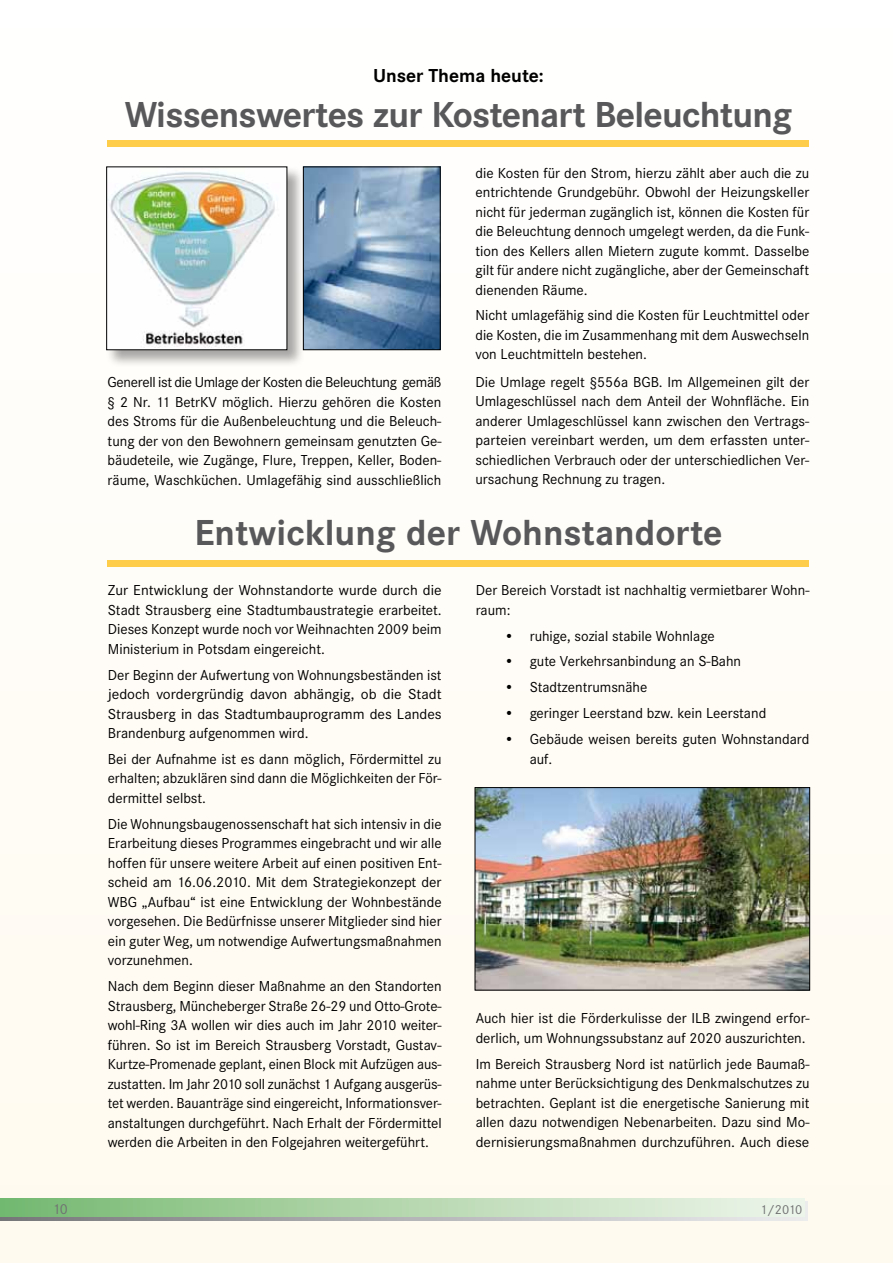
<style>
.page{position:relative;width:893px;height:1263px;background:#fffdf7}
.page>*{position:absolute;margin:0;border:0;box-sizing:border-box;transform-origin:0 0}
.t1{font:700 37.5px "Corporate S";letter-spacing:-.02em;color:#58585a}
.t2{font:700 37.5px "Corporate S";color:#58585a}
.t3{font:700 19.5px "Corporate S";color:#000}
.t4{font:15px/19.5px "Corporate S";color:#000;text-align:justify}
.t5{font:15px "Corporate S";color:#707172}
.t6{font:13.5px "Corporate S";color:#707172}
</style>
<div class="page">
<div style="left:108px;top:140px;width:701px;height:7px;background:#fecd4a"></div>
<img style="left:305px;top:168px;width:134px;height:180px">
<div style="left:303px;top:166px;width:138px;height:184px;border:1px solid #000"></div>
<div style="left:108px;top:560px;width:701px;height:7px;background:#fecd4a"></div>
<img style="left:477px;top:789px;width:331px;height:199px">
<div style="left:475px;top:787px;width:335px;height:203px;border:1px solid #000"></div>
<div style="left:105px;top:165px;width:200px;height:202px;background:#000;opacity:.35"></div>
<img style="left:108px;top:168px;width:177px;height:180px">
<div style="left:0;top:1202px;width:808px;height:18px;background:linear-gradient(to right,#77787a,#edeeef)"></div>
<div style="left:0;top:1199px;width:805px;height:18px;background:linear-gradient(to right,#76b971,#f1f6ec)"></div>
<h2 class="t3" style="left:373px;top:64px;width:172px">Unser Thema heute:</h2>
<h1 class="t1" style="left:125px;top:93px;width:669px">Wissenswertes zur Kostenart Beleuchtung</h1>
<p class="t4" style="left:108px;top:373px;width:335px">Generell ist die Umlage der Kosten die Beleuchtung gemäß § 2 Nr. 11 BetrKV möglich. Hierzu gehören die Kosten des Stroms für die Außenbeleuchtung und die Beleuch&shy;tung der von den Bewohnern gemeinsam genutzten Ge&shy;bäudeteile, wie Zugänge, Flure, Treppen, Keller, Boden&shy;räume, Waschküchen. Umlagefähig sind ausschließlich</p>
<p class="t4" style="left:475px;top:163px;width:335px">die Kosten für den Strom, hierzu zählt aber auch die zu entrichtende Grundgebühr. Obwohl der Heizungskeller nicht für jederman zugänglich ist, können die Kosten für die Beleuchtung dennoch umgelegt werden, da die Funk&shy;tion des Kellers allen Mietern zugute kommt. Dasselbe gilt für andere nicht zugängliche, aber der Gemeinschaft dienenden Räume.</p>
<p class="t4" style="left:475px;top:306px;width:335px">Nicht umlagefähig sind die Kosten für Leuchtmittel oder die Kosten, die im Zusammenhang mit dem Auswechseln von Leuchtmitteln bestehen.</p>
<p class="t4" style="left:475px;top:372px;width:335px">Die Umlage regelt §556a BGB. Im Allgemeinen gilt der Umlageschlüssel nach dem Anteil der Wohnfläche. Ein anderer Umlageschlüssel kann zwischen den Vertrags&shy;parteien vereinbart werden, um dem erfassten unter&shy;schiedlichen Verbrauch oder der unterschiedlichen Ver&shy;ursachung Rechnung zu tragen.</p>
<h1 class="t2" style="left:194px;top:511px;width:530px">Entwicklung der Wohnstandorte</h1>
<p class="t4" style="left:108px;top:580px;width:335px">Zur Entwicklung der Wohnstandorte wurde durch die Stadt Strausberg eine Stadtumbaustrategie erarbeitet.<br>Dieses Konzept wurde noch vor Weihnachten 2009 beim Ministerium in Potsdam eingereicht.</p>
<p class="t4" style="left:108px;top:665px;width:335px">Der Beginn der Aufwertung von Wohnungsbeständen ist jedoch vordergründig davon abhängig, ob die Stadt Strausberg in das Stadtumbauprogramm des Landes Brandenburg aufgenommen wird.</p>
<p class="t4" style="left:108px;top:749px;width:335px">Bei der Aufnahme ist es dann möglich, Fördermittel zu erhalten; abzuklären sind dann die Möglichkeiten der För&shy;dermittel selbst.</p>
<p class="t4" style="left:108px;top:814px;width:335px">Die Wohnungsbaugenossenschaft hat sich intensiv in die Erarbeitung dieses Programmes eingebracht und wir alle hoffen für unsere weitere Arbeit auf einen positiven Ent&shy;scheid am 16.06.2010. Mit dem Strategiekonzept der WBG „Aufbau“ ist eine Entwicklung der Wohnbestände vorgesehen. Die Bedürfnisse unserer Mitglieder sind hier ein guter Weg, um notwendige Aufwertungsmaßnahmen vorzunehmen.</p>
<p class="t4" style="left:108px;top:976px;width:335px">Nach dem Beginn dieser Maßnahme an den Standorten Strausberg, Müncheberger Straße 26-29 und Otto-Grote&shy;wohl-Ring 3A wollen wir dies auch im Jahr 2010 weiter&shy;führen. So ist im Bereich Strausberg Vorstadt, Gustav-Kurtze-Promenade geplant, einen Block mit Aufzügen aus&shy;zustatten. Im Jahr 2010 soll zunächst 1 Aufgang ausgerüs&shy;tet werden. Bauanträge sind eingereicht, Informationsver&shy;anstaltungen durchgeführt. Nach Erhalt der Fördermittel werden die Arbeiten in den Folgejahren weitergeführt.</p>
<p class="t4" style="left:476px;top:580px;width:335px">Der Bereich Vorstadt ist nachhaltig vermietbarer Wohn&shy;raum:</p>
<p class="t4" style="left:504px;top:626px;width:212px">• ruhige, sozial stabile Wohnlage</p>
<p class="t4" style="left:504px;top:652px;width:238px">• gute Verkehrsanbindung an S-Bahn</p>
<p class="t4" style="left:504px;top:678px;width:145px">• Stadtzentrumsnähe</p>
<p class="t4" style="left:504px;top:703px;width:264px">• geringer Leerstand bzw. kein Leerstand</p>
<p class="t4" style="left:530px;top:729px;width:281px;text-indent:-26px">• Gebäude weisen bereits guten Wohnstandard auf.</p>
<p class="t4" style="left:476px;top:1009px;width:335px">Auch hier ist die Förderkulisse der ILB zwingend erfor&shy;derlich, um Wohnungssubstanz auf 2020 auszurichten.</p>
<p class="t4" style="left:476px;top:1054px;width:335px">Im Bereich Strausberg Nord ist natürlich jede Baumaß&shy;nahme unter Berücksichtigung des Denkmalschutzes zu betrachten. Geplant ist die energetische Sanierung mit allen dazu notwendigen Nebenarbeiten. Dazu sind Mo&shy;dernisierungsmaßnahmen durchzuführen. Auch diese</p>
<p class="t5" style="left:53px;top:1200px;width:17px">10</p>
<p class="t6" style="left:760px;top:1202px;width:44px">1/2010</p>
</div>
